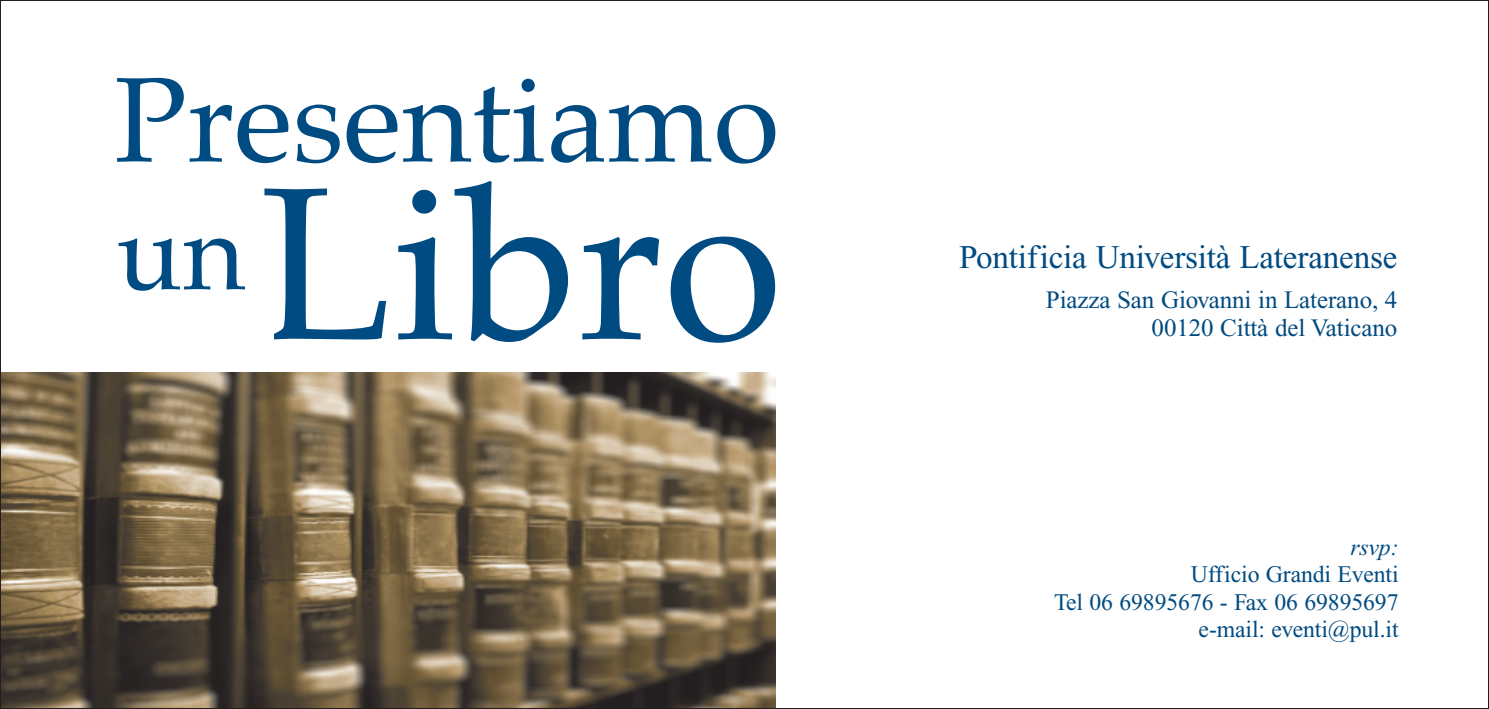
<style>
.page{position:relative;width:1489px;height:709px;background:#fff}
.page>*{position:absolute;margin:0;border:0;box-sizing:border-box;transform-origin:0 0}
.t1{font:33px "Times New Roman";letter-spacing:-.005em;color:#004b81}
.t2{font:25px/27.5px "Times New Roman";letter-spacing:-.005em;color:#004b81;text-align:right}
.t3{font:23.75px/27.5px "Times New Roman";letter-spacing:-.005em;color:#004b81;text-align:right}
.t4{font:italic 23.75px "Times New Roman";color:#004b81}
</style>
<div class="page">
<svg style="left:117px;top:78px;width:67px;height:84px"></svg>
<svg style="left:190px;top:105px;width:98px;height:58px"></svg>
<svg style="left:297px;top:105px;width:43px;height:58px"></svg>
<svg style="left:346px;top:105px;width:51px;height:58px"></svg>
<svg style="left:403px;top:79px;width:140px;height:84px"></svg>
<svg style="left:551px;top:105px;width:160px;height:58px"></svg>
<svg style="left:717px;top:105px;width:58px;height:59px"></svg>
<svg style="left:264px;top:188px;width:122px;height:151px"></svg>
<svg style="left:398px;top:181px;width:170px;height:161px"></svg>
<svg style="left:582px;top:237px;width:77px;height:102px"></svg>
<svg style="left:670px;top:236px;width:105px;height:107px"></svg>
<svg style="left:119px;top:238px;width:126px;height:53px"></svg>
<img style="left:2px;top:373px;width:773px;height:334px">
<h1 class="t1" style="left:959px;top:245px;width:440px">Pontificia Università Lateranense</h1>
<p class="t2" style="left:1045px;top:288px;width:353px">Piazza San Giovanni in Laterano, 4<br>00120 Città del Vaticano</p>
<p class="t4" style="left:1350px;top:538px;width:50px">rsvp:</p>
<p class="t3" style="left:1054px;top:563px;width:346px">Ufficio Grandi Eventi<br>Tel 06 69895676 - Fax 06 69895697 e-mail: eventi@pul.it</p>
</div>
